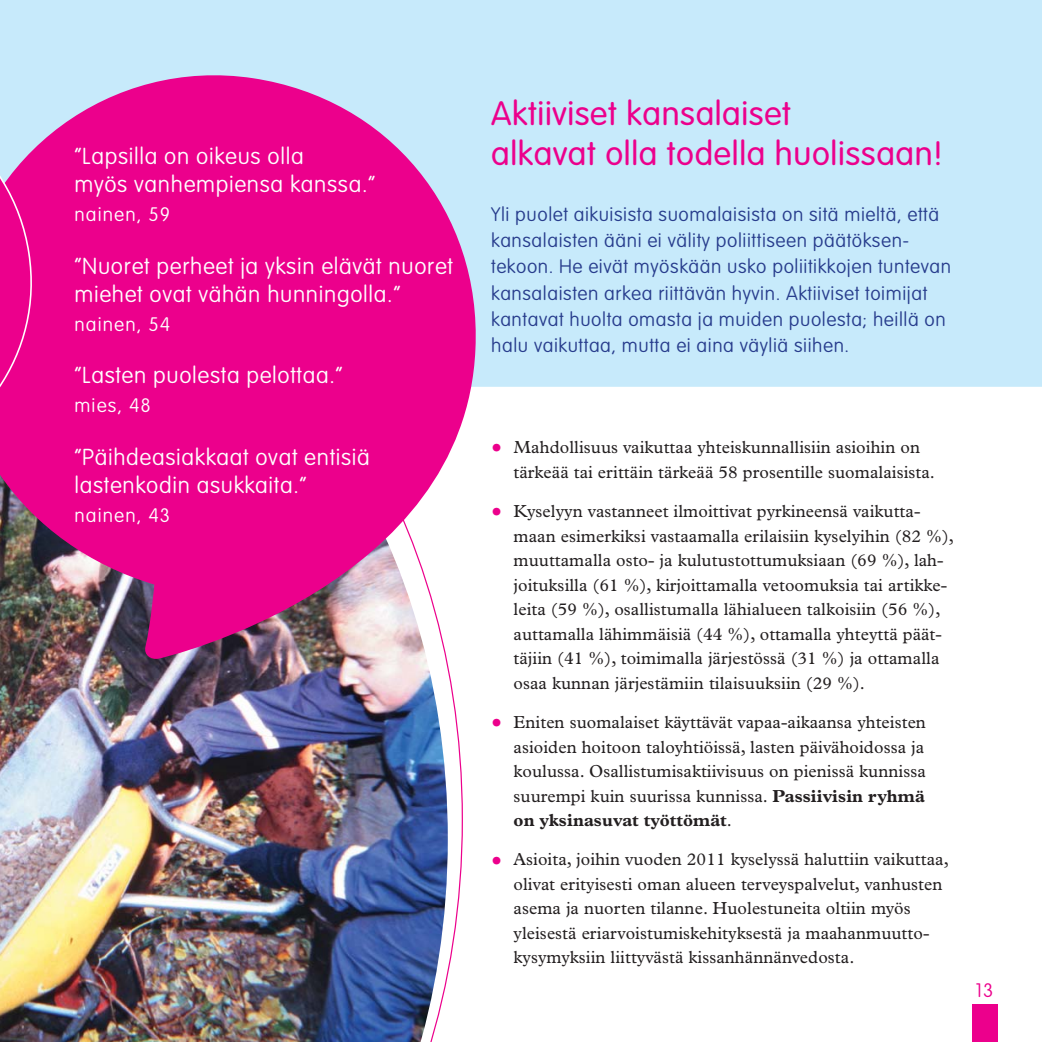
<style>
.page{position:relative;width:1042px;height:1042px;background:#fff}
.page>*{position:absolute;margin:0;border:0;box-sizing:border-box;transform-origin:0 0}
.t1{font:300 33.25px/40.2px "VAG Rounded Std";letter-spacing:.02em;color:#ec008c}
.t2{font:100 22.75px/28px "VAG Rounded Std";letter-spacing:.03em;color:#fff}
.t3{font:100 19.25px/26.2px "VAG Rounded Std";letter-spacing:.03em;color:#283d8d}
.t4{font:100 19.25px "VAG Rounded Std";letter-spacing:.06em;color:#fff}
.t5{font:100 19.25px "VAG Rounded Std";color:#ec008c}
.t6{font:17.5px/24.5px "Plantin Std";letter-spacing:.005em;color:#231f20}
.s1{font-size:31.5px;color:#ec008c}
.s2{font-weight:700}
</style>
<div class="page">
<div style="left:971px;top:1004px;width:26px;height:38px;background:#ec008c"></div>
<div style="left:0;top:0;width:1042px;height:387px;background:#c7eafb"></div>
<img style="left:0;top:660px;width:448px;height:382px">
<svg style="left:0;top:57px;width:482px;height:603px;background:#de359d"></svg>
<svg style="left:0;top:74px;width:44px;height:455px;background:#dc37a0"></svg>
<h2 class="t2" style="left:74px;top:144px;width:302px">”Lapsilla on oikeus olla<br>myös vanhempiensa kanssa.”</h2>
<p class="t4" style="left:74px;top:205px;width:97px">nainen, 59</p>
<h2 class="t2" style="left:74px;top:253px;width:380px">”Nuoret perheet ja yksin elävät nuoret miehet ovat vähän hunningolla.”</h2>
<p class="t4" style="left:74px;top:315px;width:97px">nainen, 54</p>
<h2 class="t2" style="left:74px;top:363px;width:270px">”Lasten puolesta pelottaa.”</h2>
<p class="t4" style="left:74px;top:396px;width:78px">mies, 48</p>
<h2 class="t2" style="left:74px;top:444px;width:297px">”Päihdeasiakkaat ovat entisiä lastenkodin asukkaita.”</h2>
<p class="t4" style="left:74px;top:506px;width:97px">nainen, 43</p>
<h1 class="t1" style="left:491px;top:95px;width:453px">Aktiiviset kansalaiset<br>alkavat olla todella huolissaan!</h1>
<p class="t3" style="left:491px;top:202px;width:461px">Yli puolet aikuisista suomalaisista on sitä mieltä, että kansalaisten ääni ei välity poliittiseen päätöksen&shy;tekoon. He eivät myöskään usko poliitikkojen tuntevan kansalaisten arkea riittävän hyvin. Aktiiviset toimijat kantavat huolta omasta ja muiden puolesta; heillä on halu vaikuttaa, mutta ei aina väyliä siihen.</p>
<p class="t6" style="left:513px;top:437px;width:423px;text-indent:-22px"><span class="s1">•</span> Mahdollisuus vaikuttaa yhteiskunnallisiin asioihin on tärkeää tai erittäin tärkeää 58 prosentille suomalaisista.</p>
<p class="t6" style="left:513px;top:501px;width:442px;text-indent:-22px"><span class="s1">•</span> Kyselyyn vastanneet ilmoittivat pyrkineensä vaikutta&shy;maan esimerkiksi vastaamalla erilaisiin kyselyihin (82 %), muuttamalla osto- ja kulutus tottumuksiaan (69 %), lah&shy;joituksilla (61 %), kirjoittamalla vetoomuksia tai artikke&shy;leita (59 %), osallistumalla lähialueen talkoisiin (56 %), auttamalla lähimmäisiä (44 %), ottamalla yhteyttä päät&shy;täjiin (41 %), toimimalla järjestössä (31 %) ja ottamalla osaa kunnan järjestämiin tilaisuuksiin (29 %).</p>
<p class="t6" style="left:513px;top:712px;width:414px;text-align:justify;text-indent:-22px"><span class="s1">•</span> Eniten suomalaiset käyttävät vapaa-aikaansa yhteisten asioiden hoitoon taloyhtiöissä, lasten päivähoidossa ja koulussa. Osallistumisaktiivisuus on pienissä kunnissa suurempi kuin suurissa kunnissa. <span class="s2">Passiivisin ryhmä on yksinasuvat työttömät</span>.</p>
<p class="t6" style="left:513px;top:849px;width:437px;text-indent:-22px"><span class="s1">•</span> Asioita, joihin vuoden 2011 kyselyssä haluttiin vaikuttaa, olivat erityisesti oman alueen terveyspalvelut, vanhusten asema ja nuorten tilanne. Huolestuneita oltiin myös yleisestä eriarvoistumiskehityksestä ja maahanmuutto&shy;kysymyksiin liittyvästä kissanhännänvedosta.</p>
<p class="t5" style="left:975px;top:981px;width:19px">13</p>
</div>
